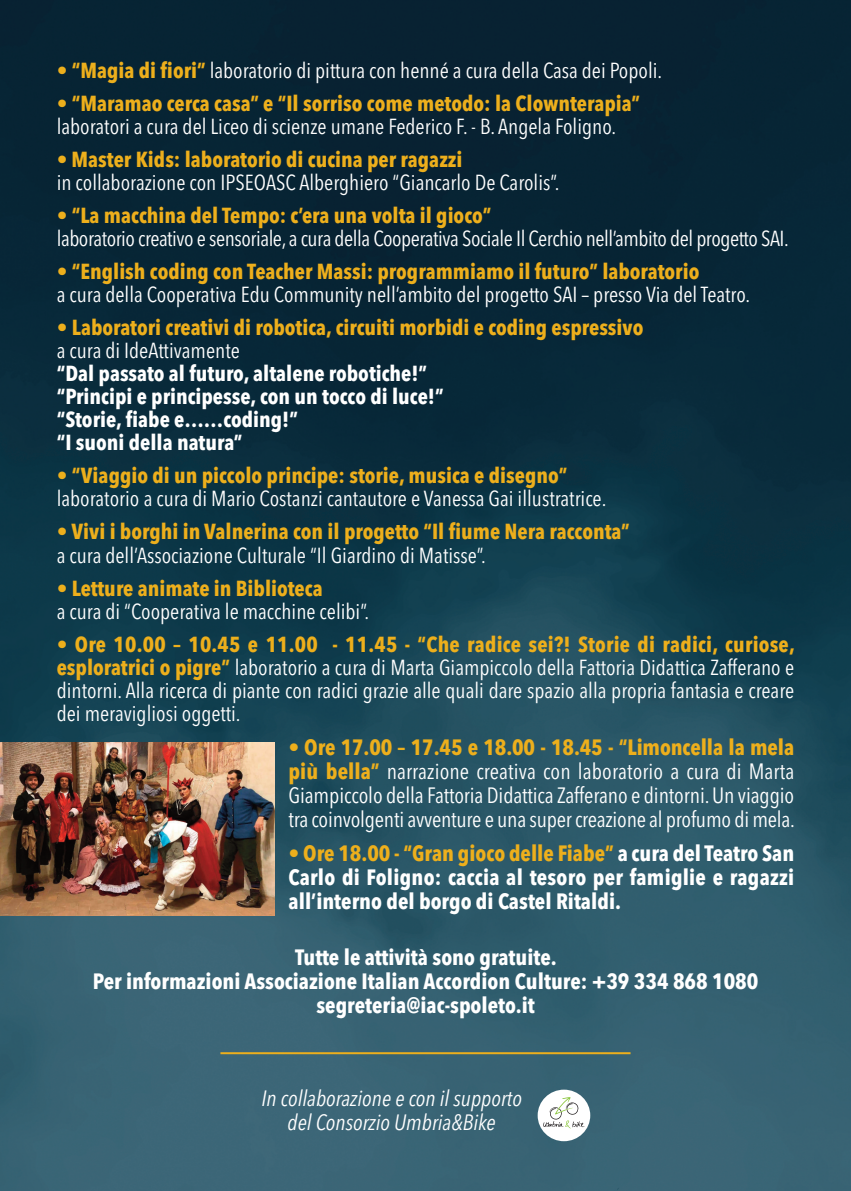
<style>
.page{position:relative;width:851px;height:1191px;background:#fff}
.page>*{position:absolute;margin:0;border:0;box-sizing:border-box;transform-origin:0 0}
.t1{font:700 22px/24px "Avenir Next Condensed";color:#fff;text-align:justify}
.t2{font:22px/24px "Avenir Next Condensed";letter-spacing:-.01em;color:#fff;text-align:justify}
.t3{font:italic 22px/24px "Avenir Next Condensed";color:#fff;text-align:center}
.t4{font:21.6px/23px "Avenir Next Condensed";color:#fff}
.t5{font:700 21.6px "Avenir Next Condensed";color:#edaf1c}
.t6{font:700 21.6px/23px "Avenir Next Condensed";color:#fff}
.t7{font:21.6px "Avenir Next Condensed";letter-spacing:-.02em;color:#fff}
.s1{font-weight:700;color:#edaf1c}
.s2{color:#edaf1c}
</style>
<div class="page">
<img style="left:0;top:0;width:850px;height:1191px">
<div style="left:537px;top:1089px;width:53px;height:52px;background:#fff;border-radius:50%"></div>
<svg style="left:543px;top:1096px;width:41px;height:32px"></svg>
<hr style="left:220px;top:1052px;width:410px;height:2px;background:#edaf1c">
<img style="left:0;top:742px;width:274px;height:173px">
<p class="t4" style="left:57px;top:58px;width:607px"><span class="s1">• “Magia di fiori”</span> laboratorio di pittura con henné a cura della Casa dei Popoli.</p>
<p class="t5" style="left:57px;top:90px;width:584px">• “Maramao cerca casa” e “Il sorriso come metodo: la Clownterapia”</p>
<p class="t4" style="left:57px;top:114px;width:561px">laboratori a cura del Liceo di scienze umane Federico F. - B. Angela Foligno.</p>
<p class="t4" style="left:57px;top:147px;width:504px"><span class="s2">•</span> <span class="s1">Master Kids: laboratorio di cucina per ragazzi<br></span>in collaborazione con IPSEOASC Alberghiero “Giancarlo De Carolis”.</p>
<p class="t5" style="left:57px;top:202px;width:436px">• “La macchina del Tempo: c’era una volta il gioco”</p>
<p class="t7" style="left:57px;top:220px;width:733px">laboratorio creativo e sensoriale, a cura della Cooperativa Sociale Il Cerchio nell’ambito del progetto SAI.</p>
<p class="t5" style="left:57px;top:258px;width:644px">• “English coding con Teacher Massi: programmiamo il futuro” laboratorio</p>
<p class="t4" style="left:57px;top:282px;width:695px">a cura della Cooperativa Edu Community nell’ambito del progetto SAI – presso Via del Teatro.</p>
<p class="t5" style="left:57px;top:314px;width:588px">• Laboratori creativi di robotica, circuiti morbidi e coding espressivo</p>
<p class="t4" style="left:57px;top:338px;width:185px">a cura di IdeAttivamente</p>
<p class="t6" style="left:57px;top:362px;width:388px">“Dal passato al futuro, altalene robotiche!” “Principi e principesse, con un tocco di luce!” “Storie, fiabe e……coding!”<br>“I suoni della natura”</p>
<p class="t5" style="left:57px;top:462px;width:512px">• “Viaggio di un piccolo principe: storie, musica e disegno”</p>
<p class="t4" style="left:57px;top:486px;width:551px">laboratorio a cura di Mario Costanzi cantautore e Vanessa Gai illustratrice.</p>
<p class="t5" style="left:57px;top:518px;width:574px">• Vivi i borghi in Valnerina con il progetto “Il fiume Nera racconta”</p>
<p class="t4" style="left:57px;top:542px;width:430px">a cura dell’Associazione Culturale “Il Giardino di Matisse”.</p>
<p class="t5" style="left:57px;top:574px;width:267px">• Letture animate in Biblioteca</p>
<p class="t4" style="left:57px;top:598px;width:314px">a cura di “Cooperativa le macchine celibi”.</p>
<p class="t4" style="left:57px;top:631px;width:739px;text-align:justify"><span class="s1">• Ore 10.00 – 10.45 e 11.00 - 11.45 - “Che radice sei?! Storie di radici, curiose, esploratrici o pigre”</span> laboratorio a cura di Marta Giampiccolo della Fattoria Didattica Zafferano e dintorni. Alla ricerca di piante con radici grazie alle quali dare spazio alla propria fantasia e creare dei meravigliosi oggetti.</p>
<p class="t2" style="left:288px;top:734px;width:508px"><span class="s2">•</span> <span class="s1">Ore 17.00 – 17.45 e 18.00 - 18.45 - “Limoncella la mela più bella”</span> narrazione creativa con laboratorio a cura di Marta Giampiccolo della Fattoria Didattica Zafferano e dintorni.Un viaggio tra coinvolgenti avventure e una supercreazione al profumo dimela.</p>
<p class="t1" style="left:288px;top:840px;width:507px"><span class="s2">• Ore 18.00 - “Gran gioco delle Fiabe”</span> a cura del Teatro San Carlo di Foligno: caccia al tesoro per famiglie e ragazzi all’interno del borgo di Castel Ritaldi.</p>
<p class="t1" style="left:93px;top:944px;width:667px;text-align:center">Tutte le attività sono gratuite.<br>Per informazioni Associazione Italian Accordion Culture: +39 334 868 1080 segreteria@iac-spoleto.it</p>
<p class="t3" style="left:261px;top:1086px;width:262px">In collaborazione e con il supporto del Consorzio Umbria&amp;Bike</p>
</div>
